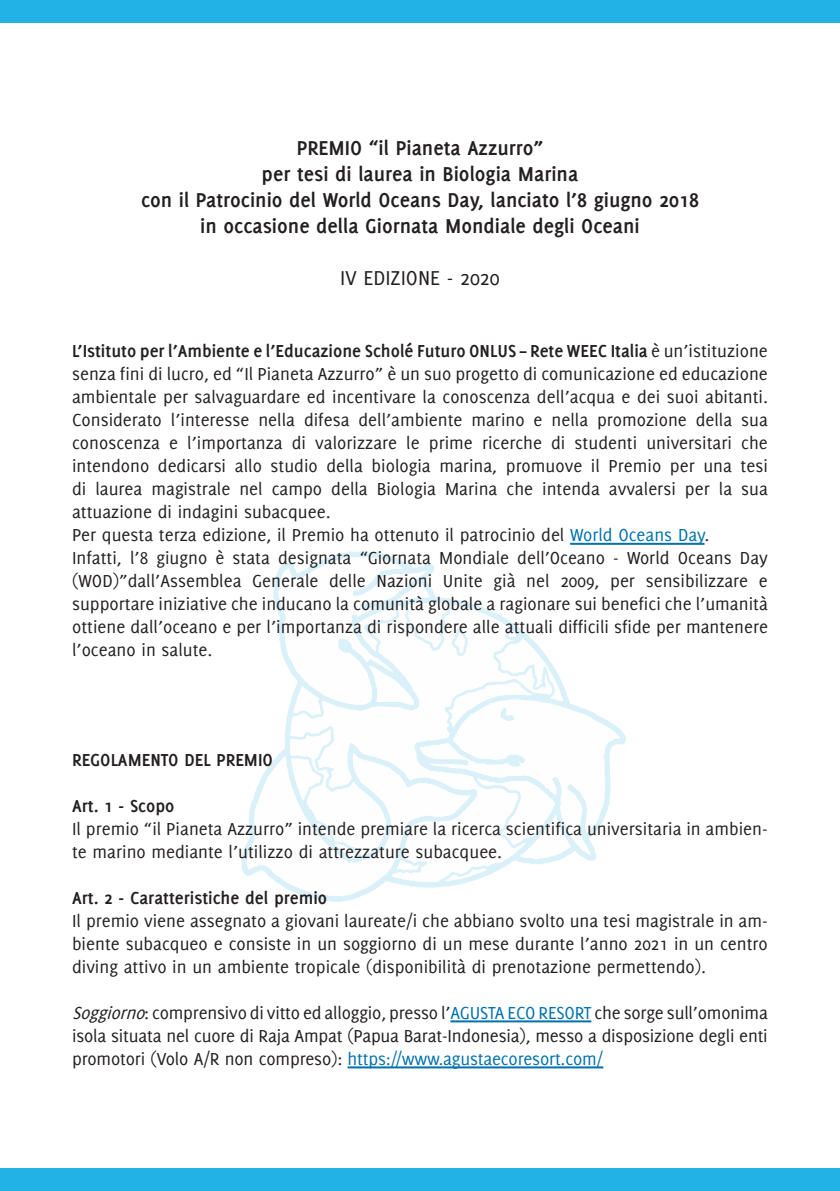
<style>
.page{position:relative;width:840px;height:1191px;background:#fff}
.page>*{position:absolute;margin:0;border:0;box-sizing:border-box;transform-origin:0 0}
.t1{font:700 22px/26px "Delicious";color:#231f20;text-align:center}
.t2{font:22px "Delicious";color:#231f20}
.t3{font:19px/23px "Delicious";color:#231f20}
.t4{font:700 19px "Delicious";color:#231f20}
.t5{font:italic 19px "Delicious";color:#231f20}
.s1{font-weight:700}
.s2{color:#0071ad}
</style>
<div class="page">
<svg style="left:241px;top:551px;width:384px;height:351px"></svg>
<svg style="left:247px;top:557px;width:372px;height:339px"></svg>
<div style="left:0;top:0;width:839px;height:23px;background:#23b2e5"></div>
<div style="left:0;top:1168px;width:839px;height:23px;background:#23b2e5"></div>
<hr style="left:570px;top:543px;width:134px;height:2px;background:#0071ad">
<hr style="left:450px;top:1020px;width:141px;height:2px;background:#0071ad">
<hr style="left:347px;top:1066px;width:256px;height:2px;background:#0071ad">
<p class="t1" style="left:141px;top:135px;width:559px">PREMIO “il Pianeta Azzurro“<br>per tesi di laurea in Biologia Marina<br>con il Patrocinio del World Oceans Day, lanciato 8’l giugno 2018 in occasione della Giornata Mondiale degli Oceani</p>
<p class="t2" style="left:340px;top:266px;width:161px">IV EDIZIONE - 2020</p>
<p class="t3" style="left:72px;top:339px;width:697px;text-align:right"><span class="s1">’L Istituto per ’l Ambiente ’le Educazione Scholé Futuro ONLUS – Rete WEEC Italia</span> è un’istituzione senza fini di lucro, ed “Il Pianeta Azzurro” è un suo progetto di comunicazione ed educazione ambientale per salvaguardare ed incentivare la conoscenza dell’acqua e dei suoi abitanti. sua</p>
<p class="t3" style="left:304px;top:408px;width:47px">difesa</p>
<p class="t3" style="left:72px;top:408px;width:91px">Considerato</p>
<p class="t3" style="left:171px;top:408px;width:80px">’l interesse</p>
<p class="t3" style="left:258px;top:408px;width:38px">nella</p>
<p class="t3" style="left:358px;top:408px;width:105px">dell’ambiente</p>
<p class="t3" style="left:551px;top:408px;width:38px">nella</p>
<p class="t3" style="left:695px;top:408px;width:38px">della</p>
<p class="t3" style="left:471px;top:408px;width:55px">marino</p>
<p class="t3" style="left:596px;top:408px;width:91px">promozione</p>
<p class="t3" style="left:533px;top:408px;width:10px">e</p>
<p class="t3" style="left:72px;top:431px;width:89px">conoscenza</p>
<p class="t3" style="left:169px;top:431px;width:115px">’le importanza</p>
<p class="t3" style="left:292px;top:431px;width:16px">di</p>
<p class="t3" style="left:315px;top:431px;width:83px">valorizzare</p>
<p class="t3" style="left:406px;top:431px;width:15px">le</p>
<p class="t3" style="left:428px;top:431px;width:45px">prime</p>
<p class="t3" style="left:482px;top:431px;width:61px">ricerche</p>
<p class="t3" style="left:551px;top:431px;width:16px">di</p>
<p class="t3" style="left:574px;top:431px;width:64px">studenti</p>
<p class="t3" style="left:646px;top:431px;width:87px">universitari</p>
<p class="t3" style="left:740px;top:431px;width:28px">che</p>
<p class="t3" style="left:72px;top:454px;width:79px">intendono</p>
<p class="t3" style="left:158px;top:454px;width:70px">dedicarsi</p>
<p class="t3" style="left:235px;top:454px;width:29px">allo</p>
<p class="t3" style="left:270px;top:454px;width:49px">studio</p>
<p class="t3" style="left:326px;top:454px;width:38px">della</p>
<p class="t3" style="left:371px;top:454px;width:61px">biologia</p>
<p class="t3" style="left:439px;top:454px;width:59px">marina,</p>
<p class="t3" style="left:505px;top:454px;width:78px">promuove</p>
<p class="t3" style="left:590px;top:454px;width:11px">il</p>
<p class="t3" style="left:608px;top:454px;width:54px">Premio</p>
<p class="t3" style="left:669px;top:454px;width:26px">per</p>
<p class="t3" style="left:703px;top:454px;width:30px">una</p>
<p class="t3" style="left:740px;top:454px;width:29px">tesi</p>
<p class="t3" style="left:72px;top:477px;width:16px">di</p>
<p class="t3" style="left:72px;top:500px;width:260px">attuazione di indagini subacquee.</p>
<p class="t3" style="left:72px;top:523px;width:638px">Per questa terza edizione il, Premio ha ottenuto il patrocinio del <span class="s2">World Oceans Day</span>.</p>
<p class="t3" style="left:72px;top:546px;width:696px">Infatti 8’l, giugno è stata designata “Giornata Mondiale dell’Oceano - World Oceans Day</p>
<p class="t3" style="left:758px;top:569px;width:10px">e</p>
<p class="t3" style="left:95px;top:477px;width:48px">laurea</p>
<p class="t3" style="left:151px;top:477px;width:80px">magistrale</p>
<p class="t3" style="left:239px;top:477px;width:25px">nel</p>
<p class="t3" style="left:331px;top:477px;width:38px">della</p>
<p class="t3" style="left:376px;top:477px;width:61px">Biologia</p>
<p class="t3" style="left:506px;top:477px;width:28px">che</p>
<p class="t3" style="left:542px;top:477px;width:59px">intenda</p>
<p class="t3" style="left:608px;top:477px;width:68px">avvalersi</p>
<p class="t3" style="left:718px;top:477px;width:15px">la</p>
<p class="t3" style="left:445px;top:477px;width:54px">Marina</p>
<p class="t3" style="left:272px;top:477px;width:52px">campo</p>
<p class="t3" style="left:684px;top:477px;width:26px">per</p>
<p class="t3" style="left:740px;top:477px;width:28px">sua</p>
<p class="t3" style="left:72px;top:569px;width:697px">(WOD)”dall’Assemblea<br>supportare iniziative che inducano la comunità globale a ragionare sui benefici che ’l umanità ottiene dall’oceano e per ’l importanza di rispondere alle attuali difficili sfide per mantenere ’l oceano in salute.</p>
<p class="t3" style="left:493px;top:569px;width:24px">già</p>
<p class="t3" style="left:252px;top:569px;width:68px">Generale</p>
<p class="t3" style="left:329px;top:569px;width:38px">delle</p>
<p class="t3" style="left:526px;top:569px;width:25px">nel</p>
<p class="t3" style="left:645px;top:569px;width:104px">sensibilizzare</p>
<p class="t3" style="left:376px;top:569px;width:57px">Nazioni</p>
<p class="t3" style="left:443px;top:569px;width:41px">Unite</p>
<p class="t3" style="left:560px;top:569px;width:41px">2009,</p>
<p class="t3" style="left:610px;top:569px;width:26px">per</p>
<p class="t4" style="left:72px;top:748px;width:202px">REGOLAMENTO DEL PREMIO</p>
<p class="t4" style="left:72px;top:794px;width:104px">Art -1. Scopo</p>
<p class="t3" style="left:72px;top:839px;width:431px">te marino mediante ’l utilizzo di attrezzature subacquee.</p>
<p class="t3" style="left:72px;top:816px;width:697px">Il premio “il Pianeta Azzurro” intende premiare la ricerca scientifica universitaria in ambien-</p>
<p class="t4" style="left:72px;top:886px;width:256px">Art -2. Caratteristiche del premio</p>
<p class="t3" style="left:72px;top:931px;width:696px">biente subacqueo e consiste in un soggiorno di un mese durante ’l anno 2021 in un centro</p>
<p class="t3" style="left:72px;top:908px;width:697px">Il premio viene assegnato a giovani laureate i/ che abbiano svolto una tesi magistrale in am-</p>
<p class="t3" style="left:72px;top:954px;width:635px">diving attivo in un ambiente tropicale (disponibilità di prenotazione permettendo .(</p>
<p class="t3" style="left:144px;top:1000px;width:624px">: comprensivo di vitto ed alloggio, presso ’l <span class="s2">AGUSTA ECO RESORT</span> che sorge sull’omonima</p>
<p class="t5" style="left:72px;top:1001px;width:79px">Soggiorno</p>
<p class="t3" style="left:72px;top:1023px;width:696px">isola situata nel cuore di Raja Ampat (Papua Barat-Indonesia ,) messo a disposizione degli enti promotori (Volo R/A non compreso :) <span class="s2">https://www.agustaecoresort.com/</span></p>
</div>
